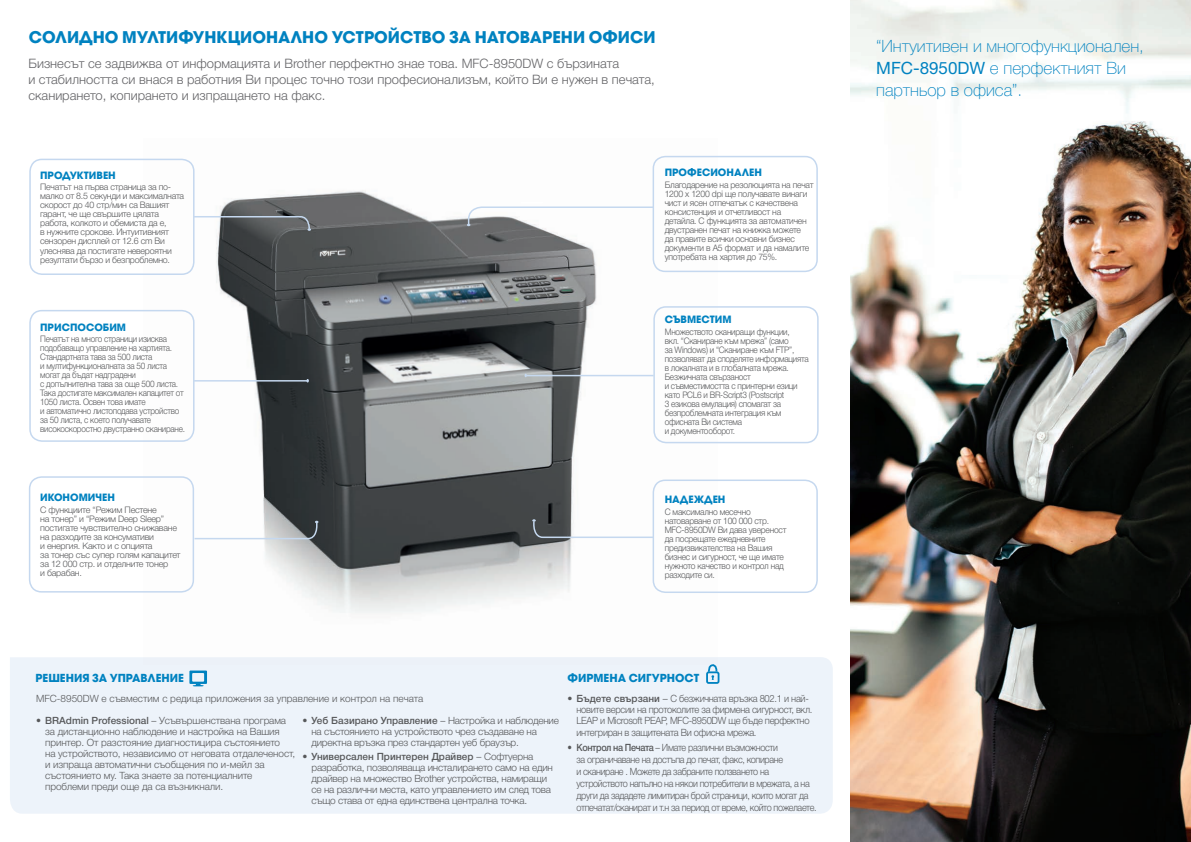
<style>
.page{position:relative;width:1191px;height:842px;background:#fff}
.page>*{position:absolute;margin:0;border:0;box-sizing:border-box;transform-origin:0 0}
.t1{font:100 17px/22px "Helvetica Neue Cyr";color:#0082c0}
.t2{font:16px "Avant Garde Gothic Bd ITC";color:#0082c0}
.t3{font:300 13px/16px "Helvetica Neue Cyr";color:#636366}
.t4{font:11px "Avant Garde Gothic Bd ITC";color:#0082c0}
.t5{font:300 10px/11px "Helvetica Neue Cyr";letter-spacing:-.02em;color:#57585a}
.t6{font:300 10px/12px "Helvetica Neue Cyr";letter-spacing:-.04em;color:#57585a;scale:.91 1}
.t7{font:300 10px "Helvetica Neue Cyr";color:#57585a}
.t8{font:10px "Avant Garde Gothic Bd ITC";color:#0082c0}
.t9{font:300 10px "Helvetica Neue Cyr";letter-spacing:-.02em;color:#57585a;scale:.94 1}
.t10{font:300 9px/9px "Helvetica Neue Cyr";letter-spacing:-.03em;color:#57585a}
.t11{font:300 9px/9px "Helvetica Neue Cyr";letter-spacing:-.03em;color:#57585a;scale:.91 1}
.t12{font:300 9px/9px "Helvetica Neue Cyr";letter-spacing:-.03em;color:#57585a;scale:.92 1}
.t13{font:300 9px/9px "Helvetica Neue Cyr";letter-spacing:-.03em;color:#57585a;scale:.96 1}
.t14{font:300 9px/9px "Helvetica Neue Cyr";letter-spacing:-.03em;color:#57585a;scale:.94 1}
.s1{font-weight:500}
.s2{font-weight:400}
</style>
<div class="page">
<img style="left:143px;top:155px;width:574px;height:458px">
<img style="left:851px;top:0;width:340px;height:842px">
<hr style="left:521px;top:202px;width:21px;height:2px;background:#fff">
<div style="left:652px;top:156px;width:166px;height:116px;border:2px solid #c5d8ef;border-radius:12px"></div>
<div style="left:652px;top:479px;width:166px;height:114px;border:2px solid #c5d8ef;border-radius:12px"></div>
<div style="left:653px;top:306px;width:165px;height:137px;border:2px solid #c5d8ef;border-radius:12px"></div>
<div style="left:29px;top:476px;width:165px;height:117px;border:2px solid #c5d8ef;border-radius:12px"></div>
<div style="left:29px;top:159px;width:165px;height:116px;border:2px solid #c5d8ef;border-radius:12px"></div>
<svg style="left:192px;top:215px;width:119px;height:16px"></svg>
<svg style="left:193px;top:521px;width:125px;height:19px"></svg>
<svg style="left:532px;top:519px;width:122px;height:20px"></svg>
<hr style="left:527px;top:375px;width:126px;height:1px;background:#c5d8ef">
<hr style="left:194px;top:380px;width:113px;height:2px;background:#c5d8ef">
<svg style="left:467px;top:206px;width:188px;height:20px"></svg>
<div style="left:10px;top:657px;width:823px;height:157px;background:#edf3fa"></div>
<div style="left:706px;top:671px;width:13px;height:13px;border:2px solid #0082c0;border-radius:2px"></div>
<svg style="left:707px;top:665px;width:11px;height:15px"></svg>
<svg style="left:189px;top:670px;width:18px;height:16px"></svg>
<div style="left:29px;top:310px;width:165px;height:132px;border:2px solid #c5d8ef;border-radius:12px"></div>
<p class="t2" style="left:29px;top:26px;width:628px">СОЛИДНО МУЛТИФУНКЦИОНАЛНО УСТРОЙСТВО ЗА НАТОВАРЕНИ ОФИСИ</p>
<p class="t3" style="left:28px;top:56px;width:628px">Бизнесът се задвижва от информацията и Brother перфектно знае това. MFC-8950DW с бързината<br>и стабилността си внася в работния Ви процес точно този професионализъм, който Ви е нужен в печата, сканирането, копирането и изпращането на факс.</p>
<p class="t8" style="left:40px;top:168px;width:77px">ПРОДУКТИВЕН</p>
<p class="t10" style="left:40px;top:183px;width:145px">Печатът на първа страница за по&shy;малко от 8.5 секунди и максималната скорост до 40 стр/мин са Вашият гарант, че ще свършите цялата работа, колкото и обемиста да е,<br>в нужните срокове. Интуитивният сензорен дисплей от 12.6 cm Ви улеснява да постигате невероятни резултати бързо и безпроблемно.</p>
<p class="t8" style="left:40px;top:320px;width:87px">ПРИСПОСОБИМ</p>
<p class="t11" style="left:40px;top:335px;width:161px">Печатът на много страници изисква подобаващо управление на хартията.<br>Стандартната тава за 500 листа<br>и мултифункционалната за 50 листа могат да бъдат надградени<br>с допълнителна тава за още 500 листа.<br>Така достигате максимален капацитет от 1050 листа. Освен това имате<br>и автоматично листоподава устройство за 50 листа, с което получавате високоскоростно двустранно сканиране.</p>
<p class="t8" style="left:40px;top:490px;width:76px">ИКОНОМИЧЕН</p>
<p class="t10" style="left:40px;top:505px;width:142px">С функциите “Режим Пестене<br>на тонер” и “Режим Deep Sleep” постигате чувствително снижаване на разходите за консумативи<br>и енергия. Както и с опцията<br>за тонер със супер голям капацитет за 12 000 стр. и отделните тонер<br>и барабан.</p>
<p class="t8" style="left:664px;top:165px;width:99px">ПРОФЕСИОНАЛЕН</p>
<p class="t13" style="left:664px;top:180px;width:157px">Благодарение на резолюцията на печат 1200 х 1200 dpi ще получавате винаги чист и ясен отпечатък с качествена консистенция и отчетливост на детайла. С функцията за автоматичен двустранен печат на книжка можете<br>да правите всички основни бизнес документи в А5 формат и да намалите употребата на хартия до 75%.</p>
<p class="t8" style="left:664px;top:313px;width:68px">СЪВМЕСТИМ</p>
<p class="t12" style="left:664px;top:328px;width:158px">Множеството сканиращи функции,<br>вкл. “Сканиране към мрежа” (само<br>за Windows) и “Сканиране към FTP”, позволяват да споделяте информацията в локалната и в глобалната мрежа.<br>Безжичната свързаност<br>и съвместимостта с принтерни езици като PCL6 и BR-Script3 (Postscript<br>3 езикова емулация) спомагат за безпроблемната интеграция към офисната Ви система<br>и документооборот.</p>
<p class="t8" style="left:664px;top:493px;width:62px">НАДЕЖДЕН</p>
<p class="t14" style="left:664px;top:507px;width:131px">С максимално месечно натоварване от 100 000 стр.<br>MFC-8950DW Ви дава увереност да посрещате ежедневните предизвикателства на Вашия бизнес и сигурност, че ще имате нужното качество и контрол над разходите си.</p>
<p class="t4" style="left:35px;top:671px;width:150px">РЕШЕНИЯ ЗА УПРАВЛЕНИЕ</p>
<p class="t5" style="left:45px;top:715px;width:252px;text-indent:-9px">• <span class="s1">BRAdmin Professional</span> – Усъвършенствана програма за дистанционно наблюдение и настройка на Вашия принтер. От разстояние диагностицира състоянието<br>на устройството, независимо от неговата отдалеченост, и изпраща автоматични съобщения по и-мейл за състоянието му. Така знаете за потенциалните проблеми преди още да са възникнали.</p>
<p class="t5" style="left:311px;top:715px;width:249px;text-indent:-9px">• <span class="s1">Уеб Базирано Управление</span> – Настройка и наблюдение на състоянието на устройството чрез създаване на директна връзка през стандартен уеб браузър.</p>
<p class="t7" style="left:36px;top:693px;width:389px">MFC-8950DW е съвместим с редица приложения за управление и контрол на печата</p>
<p class="t5" style="left:311px;top:751px;width:243px;text-indent:-9px">• <span class="s1">Универсален Принтерен Драйвер</span> – Софтуерна разработка, позволяваща инсталирането само на един драйвер на множество Brother устройства, намиращи се на различни места, като управлението им след това също става от една единствена централна точка.</p>
<p class="t4" style="left:567px;top:671px;width:133px">ФИРМЕНА СИГУРНОСТ</p>
<p class="t5" style="left:576px;top:693px;width:237px;text-indent:-9px">• <span class="s1">Бъдете свързани</span> – С безжичната връзка 802.1 и най&shy;новите версии на протоколите за фирмена сигурност, вкл.<br>LEAP и Microsoft PEAP, MFC-8950DW ще бъде перфектно</p>
<p class="t9" style="left:576px;top:727px;width:193px">интегриран в защитената Ви офисна мрежа.</p>
<p class="t6" style="left:576px;top:741px;width:265px;text-indent:-9px">• <span class="s1">Контрол на Печата</span> – Имате различни възможности<br>за ограничаване на достъпа до печат, факс, копиране<br>и сканиране . Можете да забраните ползването на устройството напълно на някои потребители в мрежата, а на други да зададете лимитиран брой страници, които могат да отпечатат/сканират и т.н за период от време, който пожелаете.</p>
<p class="t1" style="left:876px;top:35px;width:269px">“Интуитивен и многофункционален,<br><span class="s2">MFC-8950DW</span> е перфектният Ви партньор в офиса”.</p>
</div>
